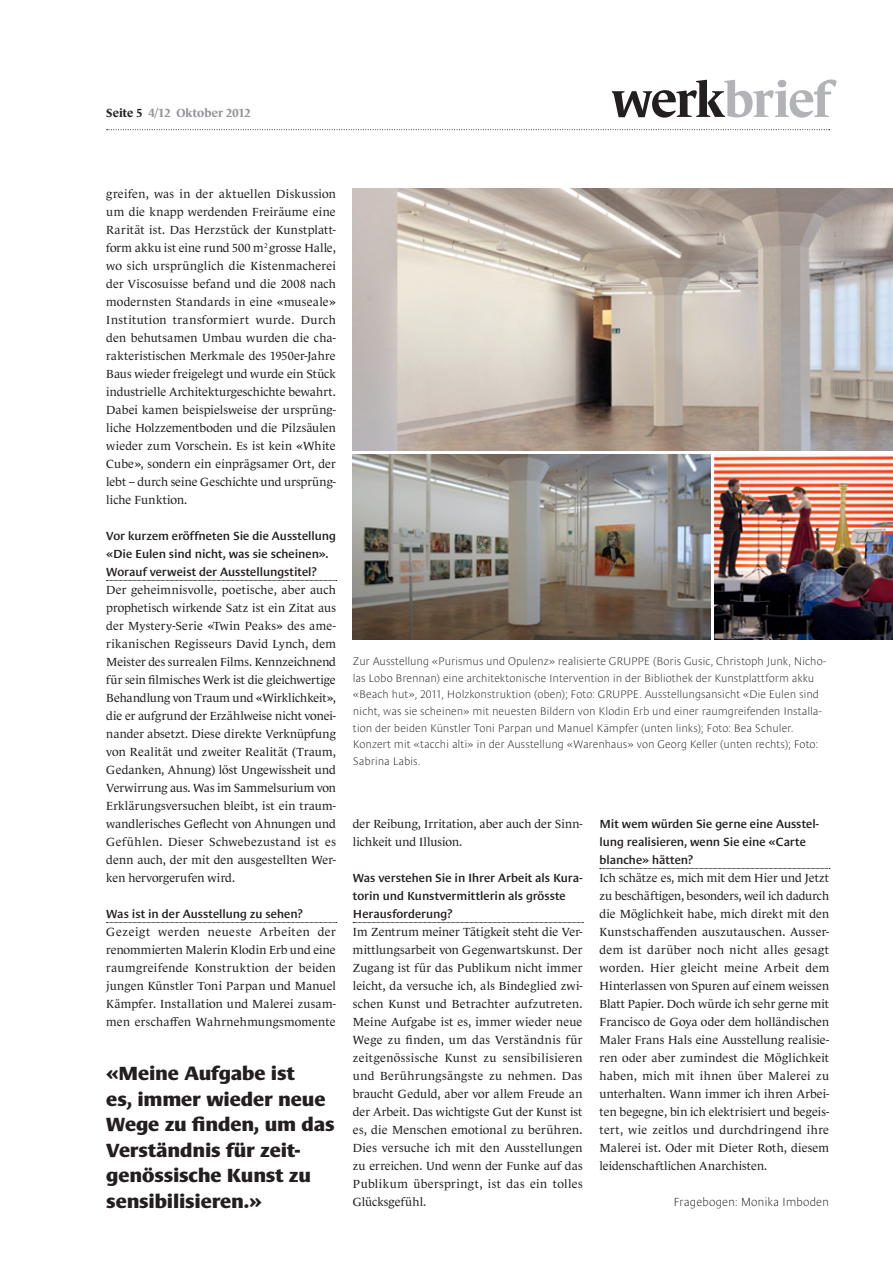
<style>
.page{position:relative;width:893px;height:1263px;background:#fff}
.page>*{position:absolute;margin:0;border:0;box-sizing:border-box;transform-origin:0 0}
.t1{font:800 19.5px/25.5px "Le Monde Sans Std";letter-spacing:-.01em;color:#231f20}
.t2{font:12px/18px "Le Monde Journal Std";letter-spacing:.01em;color:#231f20;text-align:justify}
.t3{font:600 12px/18px "Le Monde Sans Std";letter-spacing:-.005em;color:#231f20}
.t4{font:200 12px "Le Monde Sans Std";letter-spacing:-.005em;color:#231f20}
.t5{font:700 12px "Le Monde Journal Std";letter-spacing:.005em;color:#939598}
.t6{font:200 11.25px/16.5px "Le Monde Sans Std";letter-spacing:-.005em;color:#231f20}
.s1{color:#231f20}
</style>
<div class="page">
<svg style="left:107px;top:129px;width:723px;height:1px"></svg>
<svg style="left:612px;top:80px;width:224px;height:38px"></svg>
<svg style="left:106px;top:580px;width:231px;height:1px"></svg>
<svg style="left:106px;top:922px;width:231px;height:1px"></svg>
<svg style="left:353px;top:922px;width:230px;height:1px"></svg>
<img style="left:353px;top:189px;width:540px;height:261px">
<img style="left:353px;top:454px;width:357px;height:185px">
<img style="left:714px;top:454px;width:179px;height:185px">
<svg style="left:600px;top:868px;width:230px;height:1px"></svg>
<p class="t5" style="left:106px;top:106px;width:146px"><span class="s1">Seite 5</span> 4/12 Oktober 2012</p>
<p class="t2" style="left:106px;top:185px;width:231px">greifen, was in der aktuellen Diskussion um die knapp werdenden Freiräume eine Rarität ist. Das Herzstück der Kunstplatt&shy;form akku ist eine rund 500 m<sup>2</sup> grosse Halle, wo sich ursprünglich die Kistenmacherei der Viscosuisse befand und die 2008 nach modernsten Standards in eine «museale» Institution transformiert wurde. Durch den behutsamen Umbau wurden die cha&shy;rakteristischen Merkmale des 1950er-Jahre Baus wieder freigelegt und wurde ein Stück industrielle Architekturgeschichte bewahrt.<br>Dabei kamen beispielsweise der ursprüng&shy;liche Holzzementboden und die Pilzsäulen wieder zum Vorschein. Es ist kein «White Cube», sondern ein einprägsamer Ort, der lebt – durch seine Geschichte und ursprüng&shy;liche Funktion.</p>
<p class="t3" style="left:106px;top:527px;width:231px">Vor kurzem eröffneten Sie die Ausstellung «Die Eulen sind nicht, was sie scheinen».<br>Worauf verweist der Ausstellungstitel?</p>
<p class="t2" style="left:106px;top:581px;width:231px">Der geheimnisvolle, poetische, aber auch prophetisch wirkende Satz ist ein Zitat aus der Mystery-Serie «Twin Peaks» des ame&shy;rikanischen Regisseurs David Lynch, dem Meister des surrealen Films. Kennzeichnend für sein filmisches Werk ist die gleichwertige Behandlung von Traum und «Wirklichkeit», die er aufgrund der Erzählweise nicht vonei&shy;nander absetzt. Diese direkte Verknüpfung von Realität und zweiter Realität (Traum, Gedanken, Ahnung) löst Ungewissheit und Verwirrung aus. Was im Sammelsurium von Erklärungsversuchen bleibt, ist ein traum&shy;wandlerisches Geflecht von Ahnungen und Gefühlen. Dieser Schwebezustand ist es denn auch, der mit den ausgestellten Wer&shy;ken hervorgerufen wird.</p>
<p class="t3" style="left:106px;top:905px;width:198px">Was ist in der Ausstellung zu sehen?</p>
<p class="t2" style="left:106px;top:923px;width:231px">Gezeigt werden neueste Arbeiten der renommierten Malerin Klodin Erb und eine raumgreifende Konstruktion der beiden jungen Künstler Toni Parpan und Manuel Kämpfer. Installation und Malerei zusam&shy;men erschaffen Wahrnehmungsmomente</p>
<h1 class="t1" style="left:106px;top:1061px;width:230px">«Meine Aufgabe ist<br>es, immer wieder neue<br>Wege zu finden, um das<br>Verständnis für zeit&shy;genössische Kunst zu sensibilisieren.»</h1>
<p class="t6" style="left:353px;top:653px;width:475px">Zur Ausstellung «Purismus und Opulenz» realisierte GRUPPE (Boris Gusic, Christoph Junk, Nicho&shy;las Lobo Brennan) eine architektonische Intervention in der Bibliothek der Kunstplattform akku «Beach hut», 2011, Holzkonstruktion (oben); Foto: GRUPPE. Ausstellungsansicht «Die Eulen sind nicht, was sie scheinen» mit neuesten Bildern von Klodin Erb und einer raumgreifenden Installa&shy;tion der beiden Künstler Toni Parpan und Manuel Kämpfer (unten links); Foto: Bea Schuler.<br>Konzert mit «tacchi alti» in der Ausstellung «Warenhaus» von Georg Keller (unten rechts); Foto:<br>Sabrina Labis.</p>
<p class="t2" style="left:353px;top:815px;width:231px">der Reibung, Irritation, aber auch der Sinn&shy;lichkeit und Illusion.</p>
<p class="t3" style="left:353px;top:869px;width:231px">Was verstehen Sie in Ihrer Arbeit als Kura&shy;torin und Kunstvermittlerin als grösste<br>Herausforderung?</p>
<p class="t2" style="left:353px;top:923px;width:231px">Im Zentrum meiner Tätigkeit steht die Ver&shy;mittlungsarbeit von Gegenwartskunst. Der Zugang ist für das Publikum nicht immer leicht, da versuche ich, als Bindeglied zwi&shy;schen Kunst und Betrachter aufzutreten.<br>Meine Aufgabe ist es, immer wieder neue Wege zu finden, um das Verständnis für zeitgenössische Kunst zu sensibilisieren und Berührungsängste zu nehmen. Das braucht Geduld, aber vor allem Freude an der Arbeit. Das wichtigste Gut der Kunst ist es, die Menschen emotional zu berühren.<br>Dies versuche ich mit den Ausstellungen zu erreichen. Und wenn der Funke auf das Publikum überspringt, ist das ein tolles Glücksgefühl.</p>
<p class="t3" style="left:600px;top:815px;width:221px">Mit wem würden Sie gerne eine Ausstel&shy;lung realisieren, wenn Sie eine «Carte blanche» hätten?</p>
<p class="t2" style="left:600px;top:869px;width:231px">Ich schätze es, mich mit dem Hier und Jetzt zu beschäftigen, besonders, weil ich dadurch die Möglichkeit habe, mich direkt mit den Kunstschaffenden auszutauschen. Ausser&shy;dem ist darüber noch nicht alles gesagt worden. Hier gleicht meine Arbeit dem Hinterlassen von Spuren auf einem weissen Blatt Papier. Doch würde ich sehr gerne mit Francisco de Goya oder dem holländischen Maler Frans Hals eine Ausstellung realisie&shy;ren oder aber zumindest die Möglichkeit haben, mich mit ihnen über Malerei zu unterhalten. Wann immer ich ihren Arbei&shy;ten begegne, bin ich elektrisiert und begeis&shy;tert, wie zeitlos und durchdringend ihre Malerei ist. Oder mit Dieter Roth, diesem leidenschaftlichen Anarchisten.</p>
<p class="t4" style="left:673px;top:1195px;width:157px">Fragebogen: Monika Imboden</p>
</div>
